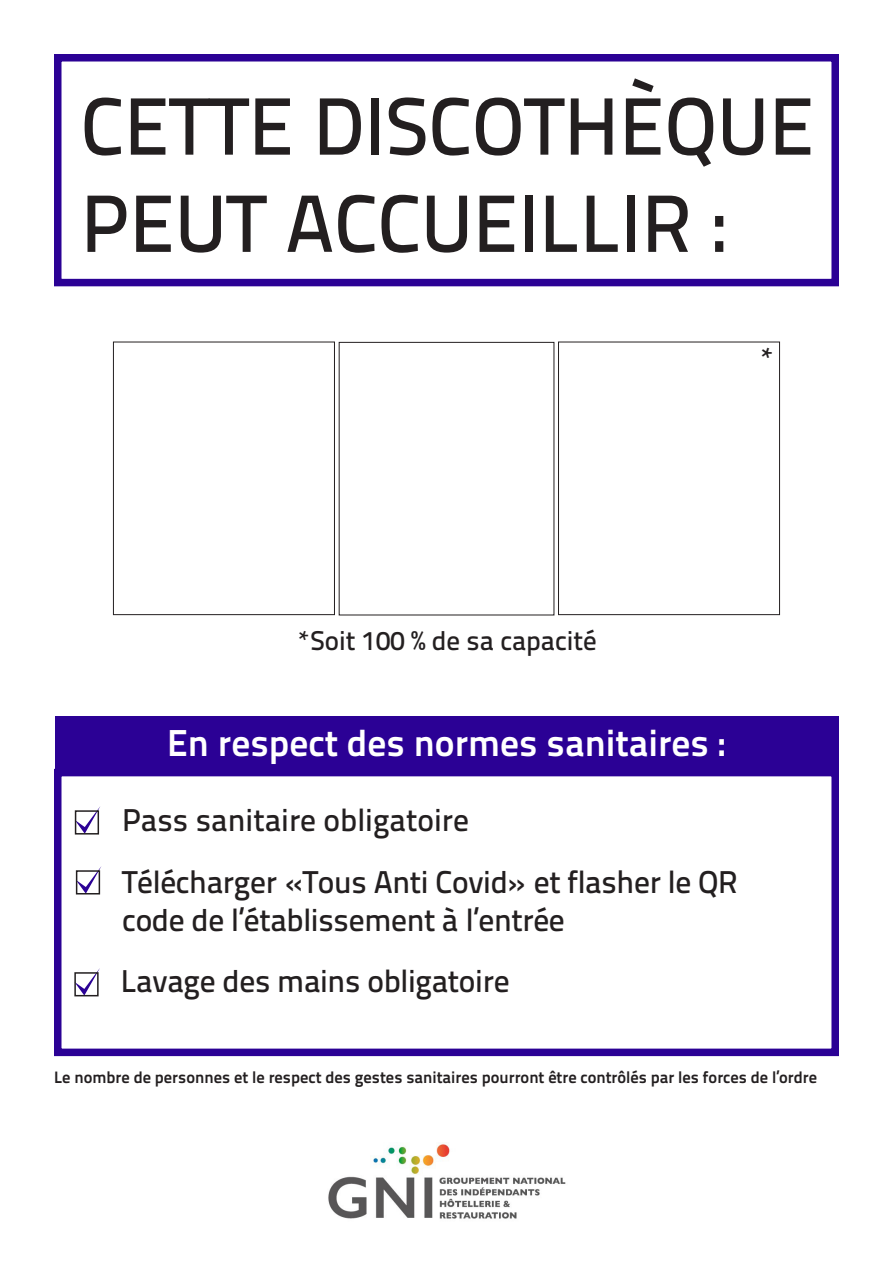
<style>
.page{position:relative;width:893px;height:1263px;background:#fff}
.page>*{position:absolute;margin:0;border:0;box-sizing:border-box;transform-origin:0 0}
.t1{font:500 81px/97.2px "Titillium Text 22 L";color:#231f20}
.t2{font:700 37.5px "Titillium Text 22 L";color:#fff}
.t3{font:500 31.5px/61.5px "Titillium Text 22 L";letter-spacing:-.01em;color:#231f20}
.t4{font:500 30px "Titillium Text 22 L";color:#231f20}
.t5{font:500 27px "Titillium Text 22 L";color:#231f20}
.t6{font:700 16.5px "Titillium Text 22 L";color:#231f20}
</style>
<div class="page">
<div style="left:54px;top:54px;width:785px;height:232px;border:8px solid #2b0195"></div>
<div style="left:113px;top:342px;width:222px;height:273px;border:1px solid #231f20"></div>
<div style="left:558px;top:342px;width:222px;height:273px;border:1px solid #231f20"></div>
<div style="left:54px;top:769px;width:785px;height:287px;border:8px solid #2b0195"></div>
<div style="left:55px;top:717px;width:783px;height:56px;background:#2b0195"></div>
<svg style="left:78px;top:807px;width:22px;height:27px"></svg>
<div style="left:75px;top:810px;width:24px;height:24px;border:2px solid #231f20"></div>
<svg style="left:79px;top:867px;width:22px;height:27px"></svg>
<div style="left:76px;top:870px;width:24px;height:24px;border:2px solid #231f20"></div>
<svg style="left:77px;top:968px;width:23px;height:25px"></svg>
<div style="left:74px;top:972px;width:25px;height:24px;border:2px solid #231f20"></div>
<img style="left:328px;top:1142px;width:238px;height:77px">
<h1 class="t1" style="left:81px;top:73px;width:735px">CETTE DISCOTHÈQUE<br>PEUT ACCUEILLIR :</h1>
<p class="t4" style="left:758px;top:336px;width:17px">*</p>
<p class="t5" style="left:296px;top:620px;width:302px">*Soit 100 % de sa capacité</p>
<p class="t2" style="left:167px;top:713px;width:560px">En respect des normes sanitaires :</p>
<p class="t3" style="left:122px;top:788px;width:617px">Pass sanitaire obligatoire<br>Télécharger «Tous Anti Covid» et flasher le QR</p>
<p class="t3" style="left:121px;top:887px;width:446px;line-height:60.9px">code de l’établissement à l’entrée<br>Lavage des mains obligatoire</p>
<p class="t6" style="left:54px;top:1064px;width:765px">Le nombre de personnes et le respect des gestes sanitaires pourront être contrôlés par les forces de l’ordre</p>
</div>
